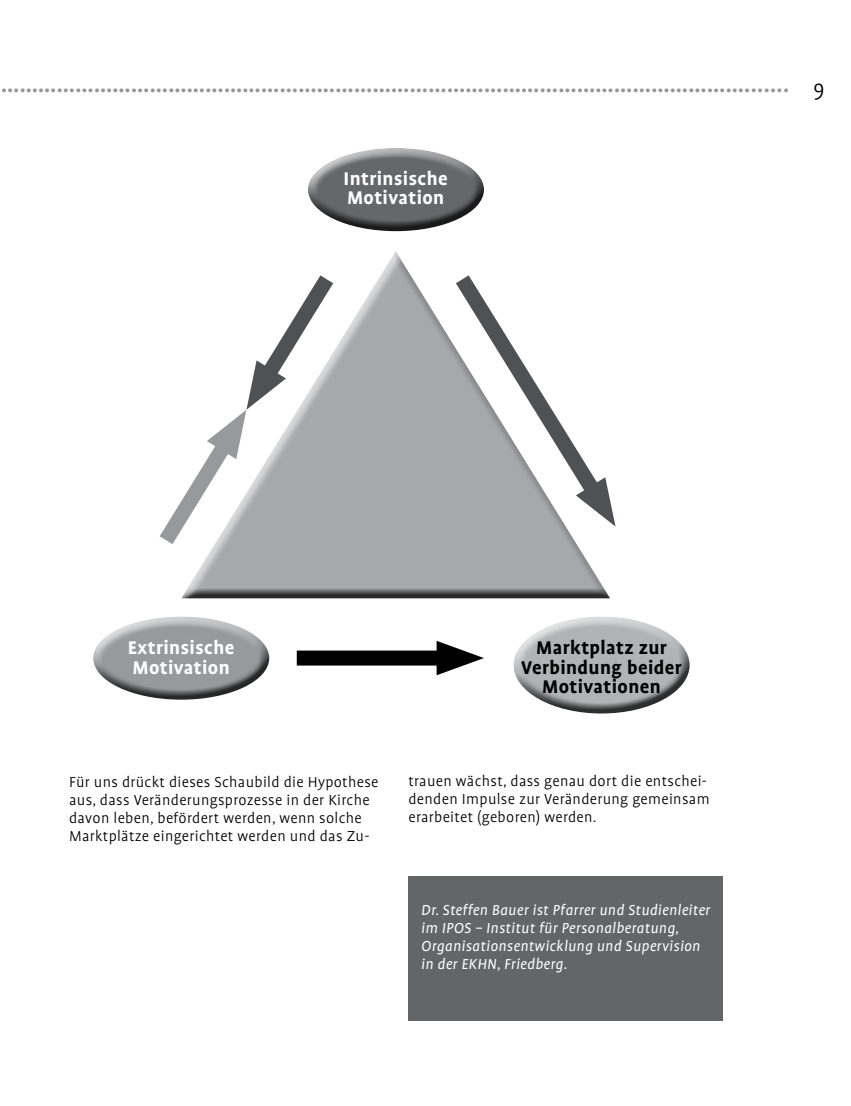
<style>
.page{position:relative;width:851px;height:1106px;background:#fff}
.page>*{position:absolute;margin:0;border:0;box-sizing:border-box;transform-origin:0 0}
.t1{font:700 21px "Officina Sans";color:#949597}
.t2{font:700 21px/19.5px "Profile OT";letter-spacing:.02em;color:#fff}
.t3{font:700 21px/19.5px "Profile OT";letter-spacing:.02em;color:#000;text-align:center}
.t4{font:300 16.5px/18px "Profile OT";letter-spacing:.02em;color:#000}
.t5{font:italic 16.5px/18px "Profile OT";letter-spacing:.02em;color:#fff}
.s1{font-family:"Profile OT";font-weight:300;font-size:24px;color:#000}
</style>
<div class="page">
<div style="left:306px;top:146px;width:178px;height:52px;background:#fff;opacity:.75"></div>
<div style="left:306px;top:172px;width:178px;height:60px;background:#000;opacity:.75"></div>
<div style="left:408px;top:876px;width:315px;height:144px;background:#646567"></div>
<div style="left:179px;top:251px;width:432px;height:348px;background:#000;opacity:.75"></div>
<div style="left:511px;top:613px;width:179px;height:62px;background:#fff;opacity:.75"></div>
<div style="left:511px;top:641px;width:179px;height:73px;background:#000;opacity:.75"></div>
<div style="left:91px;top:615px;width:179px;height:51px;background:#fff;opacity:.75"></div>
<div style="left:91px;top:640px;width:179px;height:60px;background:#000;opacity:.75"></div>
<svg style="left:159px;top:259px;width:188px;height:302px"></svg>
<svg style="left:441px;top:259px;width:170px;height:264px"></svg>
<svg style="left:576px;top:477px;width:39px;height:49px"></svg>
<div style="left:297px;top:650px;width:159px;height:15px;background:#000"></div>
<svg style="left:436px;top:641px;width:48px;height:34px"></svg>
<p class="t1" style="left:1px;top:73px;width:824px">…………………………………………………………………………………………………………....... <span class="s1">9</span></p>
<p class="t2" style="left:343px;top:169px;width:106px">Intrinsische<br>Motivation</p>
<p class="t2" style="left:128px;top:639px;width:108px">Extrinsische<br>Motivation</p>
<p class="t3" style="left:521px;top:639px;width:162px">Marktplatz zur<br>Verbindung beider<br>Motivationen</p>
<p class="t4" style="left:69px;top:773px;width:311px">Für uns drückt dieses Schaubild die Hypothese aus, dass Veränderungsprozesse in der Kirche davon leben, befördert werden, wenn solche Marktplätze eingerichtet werden und das Zu-</p>
<p class="t4" style="left:408px;top:773px;width:302px">trauen wächst, dass genau dort die entschei&shy;denden Impulse zur Veränderung gemeinsam erarbeitet (geboren) werden.</p>
<p class="t5" style="left:421px;top:901px;width:290px">Dr. Steffen Bauer ist Pfarrer und Studienleiter im IPOS – Institut für Personalberatung, Organisationsentwicklung und Supervision in der EKHN, Friedberg.</p>
</div>
